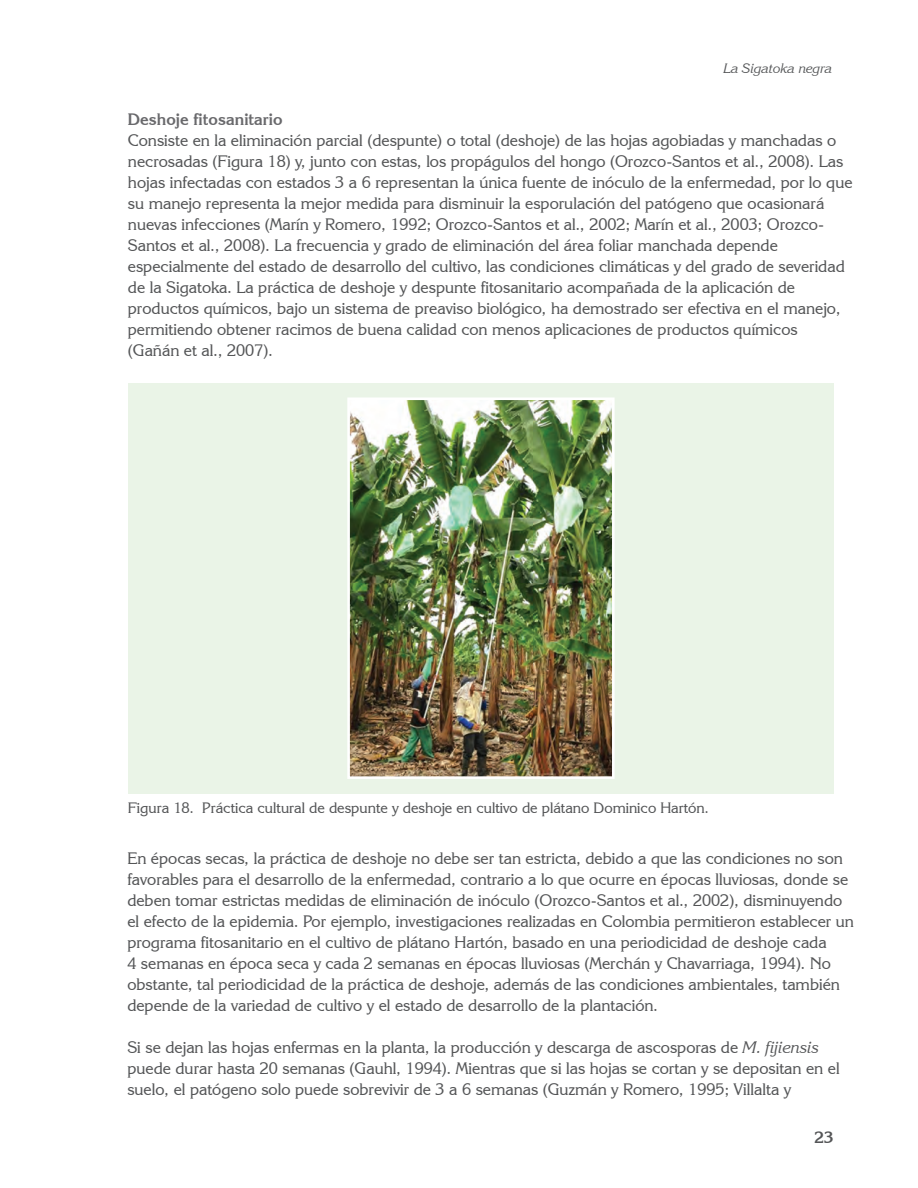
<style>
.page{position:relative;width:918px;height:1188px;background:#fff}
.page>*{position:absolute;margin:0;border:0;box-sizing:border-box;transform-origin:0 0}
.t1{font:16.5px/21px "Korinna IT Cby BT";color:#545557}
.t2{font:700 16.5px "Korinna IT Cby BT";color:#69696c}
.t3{font:700 16.5px "Korinna IT Cby BT";color:#545557}
.t4{font:15px "Korinna IT Cby BT";color:#545557}
.t5{font:italic 13.5px "Korinna IT Cby BT";color:#545557}
.s1{font-style:italic}
</style>
<div class="page">
<div style="left:128px;top:383px;width:706px;height:411px;background:#eaf4e7"></div>
<img style="left:351px;top:401px;width:260px;height:374px">
<div style="left:347px;top:397px;width:268px;height:382px;border:3px solid #fff"></div>
<p class="t5" style="left:724px;top:60px;width:110px">La Sigatoka negra</p>
<p class="t2" style="left:128px;top:109px;width:156px">Deshoje fitosanitario</p>
<p class="t1" style="left:128px;top:130px;width:726px">Consiste en la eliminación parcial (despunte) o total (deshoje) de las hojas agobiadas y manchadas o necrosadas (Figura 18) y, junto con estas, los propágulos del hongo (Orozco-Santos et al., 2008). Las hojas infectadas con estados 3 a 6 representan la única fuente de inóculo de la enfermedad, por lo que su manejo representa la mejor medida para disminuir la esporulación del patógeno que ocasionará nuevas infecciones (Marín y Romero, 1992; Orozco-Santos et al., 2002; Marín et al., 2003; Orozco-Santos et al., 2008). La frecuencia y grado de eliminación del área foliar manchada depende especialmente del estado de desarrollo del cultivo, las condiciones climáticas y del grado de severidad de la Sigatoka. La práctica de deshoje y despunte fitosanitario acompañada de la aplicación de productos químicos, bajo un sistema de preaviso biológico, ha demostrado ser efectiva en el manejo, permitiendo obtener racimos de buena calidad con menos aplicaciones de productos químicos (Gañán et al., 2007).</p>
<p class="t4" style="left:128px;top:798px;width:583px">Figura 18. Práctica cultural de despunte y deshoje en cultivo de plátano Dominico Hartón.</p>
<p class="t1" style="left:127px;top:847px;width:728px">En épocas secas, la práctica de deshoje no debe ser tan estricta, debido a que las condiciones no son favorables para el desarrollo de la enfermedad, contrario a lo que ocurre en épocas lluviosas, donde se deben tomar estrictas medidas de eliminación de inóculo (Orozco-Santos et al., 2002), disminuyendo el efecto de la epidemia. Por ejemplo, investigaciones realizadas en Colombia permitieron establecer un programa fitosanitario en el cultivo de plátano Hartón, basado en una periodicidad de deshoje cada<br>4 semanas en época seca y cada 2 semanas en épocas lluviosas (Merchán y Chavarriaga, 1994). No obstante, tal periodicidad de la práctica de deshoje, además de las condiciones ambientales, también depende de la variedad de cultivo y el estado de desarrollo de la plantación.</p>
<p class="t1" style="left:127px;top:1036px;width:714px">Si se dejan las hojas enfermas en la planta, la producción y descarga de ascosporas de <span class="s1">M. fijiensis </span>puede durar hasta 20 semanas (Gauhl, 1994). Mientras que si las hojas se cortan y se depositan en el suelo, el patógeno solo puede sobrevivir de 3 a 6 semanas (Guzmán y Romero, 1995; Villalta y</p>
<p class="t3" style="left:815px;top:1127px;width:21px">23</p>
</div>
